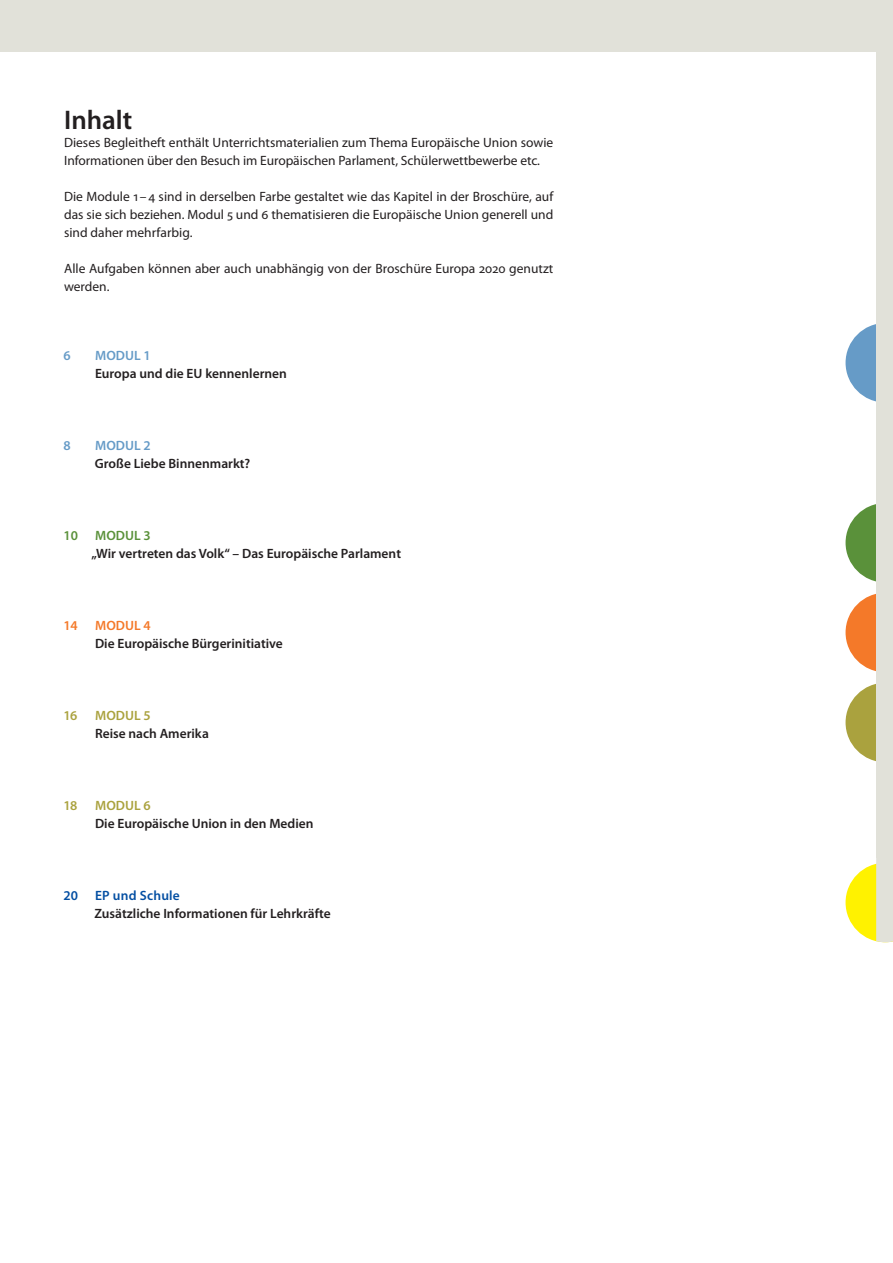
<style>
.page{position:relative;width:893px;height:1263px;background:#fff}
.page>*{position:absolute;margin:0;border:0;box-sizing:border-box;transform-origin:0 0}
.t1{font:600 27px "Myriad Pro";color:#231f20}
.t2{font:13.5px/18px "Myriad Pro";color:#231f20}
.t3{font:600 13.5px "Myriad Pro";color:#231f20}
.t4{font:600 13.5px "Myriad Pro";color:#aaa23e}
.t5{font:600 13.5px "Myriad Pro";color:#669bc7}
.t6{font:600 13.5px "Myriad Pro";letter-spacing:.015em;color:#034ea2}
.t7{font:600 13.5px "Myriad Pro";color:#5a913a}
.t8{font:600 13.5px "Myriad Pro";color:#f47929}
</style>
<div class="page">
<div style="left:0;top:0;width:892px;height:51px;background:#e1e1d9"></div>
<svg style="left:845px;top:504px;width:31px;height:78px"></svg>
<svg style="left:845px;top:324px;width:31px;height:78px"></svg>
<svg style="left:845px;top:594px;width:31px;height:78px"></svg>
<svg style="left:845px;top:684px;width:31px;height:78px"></svg>
<div style="left:876px;top:0;width:16px;height:857px;background:#e1e1d9"></div>
<svg style="left:845px;top:857px;width:47px;height:85px"></svg>
<h1 class="t1" style="left:64px;top:109px;width:70px">Inhalt</h1>
<p class="t2" style="left:64px;top:134px;width:490px">Dieses Begleitheft enthält Unterrichtsmaterialien zum Thema Europäische Union sowie<br>Informationen über den Besuch im Europäischen Parlament, Schülerwett bewerbe etc.</p>
<p class="t2" style="left:64px;top:188px;width:491px;text-align:justify">Die Module 1 – 4 sind in derselben Farbe gestaltet wie das Kapitel in der Broschüre, auf das sie sich beziehen. Modul 5 und 6 thematisieren die Europäische Union generell und sind daher mehrfarbig.</p>
<p class="t2" style="left:64px;top:260px;width:490px">Alle Aufgaben können aber auch unabhängig von der Broschüre Europa 2020 genutzt werden.</p>
<p class="t5" style="left:64px;top:350px;width:9px">6</p>
<p class="t5" style="left:64px;top:440px;width:9px">8</p>
<p class="t5" style="left:95px;top:350px;width:57px">MODUL 1</p>
<p class="t3" style="left:95px;top:368px;width:193px">Europa und die EU kennenlernen</p>
<p class="t5" style="left:95px;top:440px;width:57px">MODUL 2</p>
<p class="t3" style="left:95px;top:458px;width:157px">Große Liebe Binnenmarkt?</p>
<p class="t7" style="left:64px;top:530px;width:16px">10</p>
<p class="t7" style="left:95px;top:530px;width:57px">MODUL 3</p>
<p class="t3" style="left:91px;top:548px;width:311px">„Wir vertreten das Volk“ – Das Europäische Parlament</p>
<p class="t8" style="left:64px;top:620px;width:16px">14</p>
<p class="t8" style="left:95px;top:620px;width:57px">MODUL 4</p>
<p class="t3" style="left:95px;top:638px;width:189px">Die Europäische Bürgerinitiative</p>
<p class="t4" style="left:64px;top:710px;width:15px">16</p>
<p class="t4" style="left:95px;top:710px;width:57px">MODUL 5</p>
<p class="t3" style="left:95px;top:728px;width:115px">Reise nach Amerika</p>
<p class="t4" style="left:64px;top:800px;width:15px">18</p>
<p class="t4" style="left:95px;top:800px;width:57px">MODUL 6</p>
<p class="t3" style="left:95px;top:818px;width:220px">Die Europäische Union in den Medien</p>
<p class="t6" style="left:64px;top:890px;width:16px">20</p>
<p class="t6" style="left:95px;top:890px;width:86px">EP und Schule</p>
<p class="t3" style="left:94px;top:908px;width:238px">Zusätzliche Informationen für Lehrkräfte</p>
</div>
